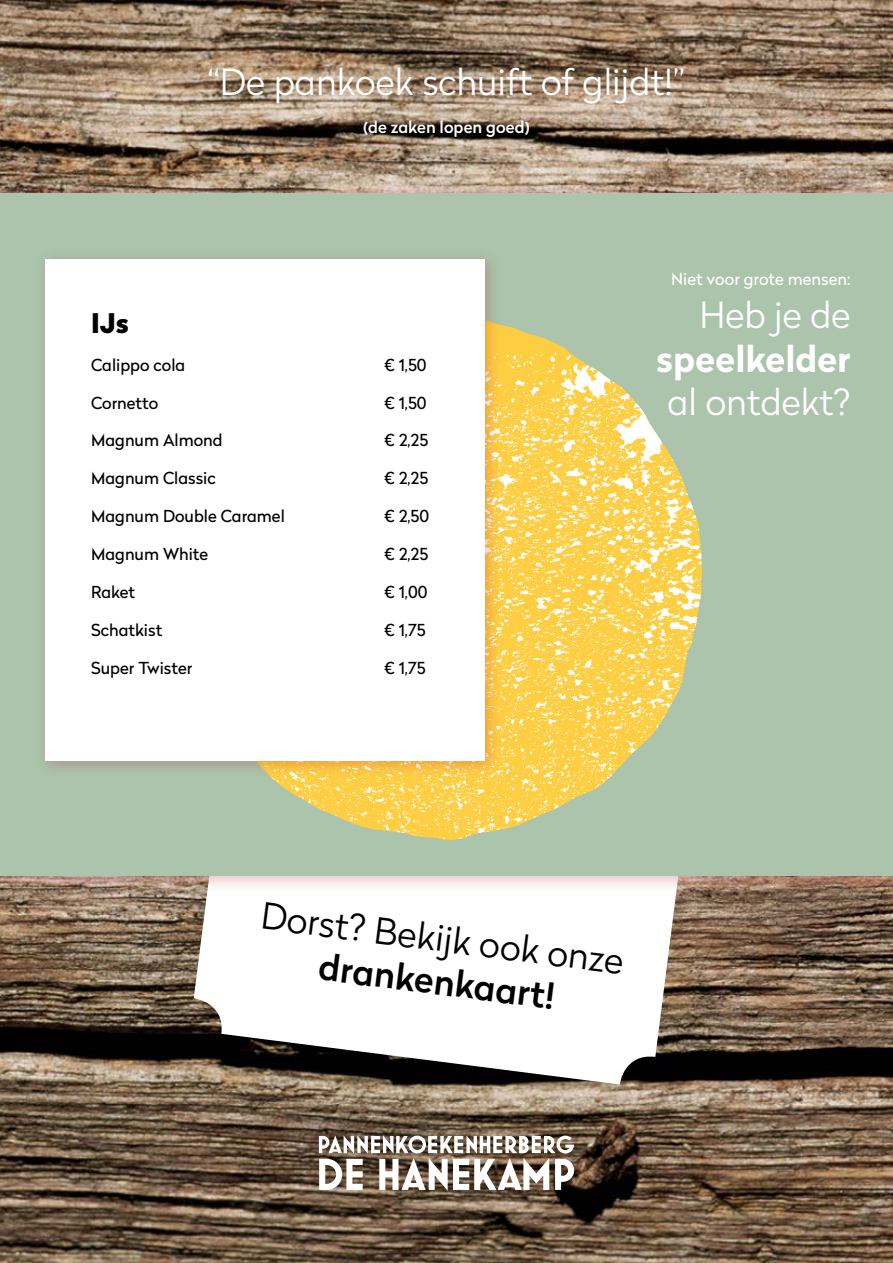
<style>
.page{position:relative;width:893px;height:1263px;background:#fff}
.page>*{position:absolute;margin:0;border:0;box-sizing:border-box;transform-origin:0 0}
.t1{font:300 36px "Radikal";color:#fff}
.t2{font:300 36px "Radikal";color:#000}
.t3{font:500 36px "Radikal";color:#000}
.t4{font:700 36px "Radikal";color:#fff}
.t5{font:900 27px "Radikal";color:#000}
.t6{font:16.5px "Radikal";color:#000}
.t7{font:16.5px "Radikal";color:#fff}
.t8{font:500 16.5px "Radikal";color:#fff}
</style>
<div class="page">
<img style="left:0;top:0;width:893px;height:1263px">
<svg style="left:194px;top:893px;width:512px;height:191px"></svg>
<div style="left:0;top:182px;width:893px;height:711px;background:#b22734;opacity:.3"></div>
<div style="left:0;top:193px;width:893px;height:683px;background:#abc4ab"></div>
<img style="left:272px;top:325px;width:430px;height:515px">
<div style="left:34px;top:248px;width:468px;height:530px;background:#b22734;opacity:.3"></div>
<div style="left:45px;top:259px;width:440px;height:502px;background:#fff"></div>
<svg style="left:319px;top:1135px;width:255px;height:56px"></svg>
<h1 class="t1" style="left:208px;top:57px;width:479px">“De pankoek schuift of glijdt!”</h1>
<p class="t8" style="left:363px;top:115px;width:168px">(de zaken lopen goed)</p>
<h2 class="t5" style="left:91px;top:303px;width:39px">IJs</h2>
<p class="t6" style="left:91px;top:353px;width:96px">Calippo cola</p>
<p class="t6" style="left:384px;top:353px;width:44px">€ 1,50</p>
<p class="t6" style="left:91px;top:391px;width:69px">Cornetto</p>
<p class="t6" style="left:384px;top:391px;width:44px">€ 1,50</p>
<p class="t6" style="left:91px;top:429px;width:133px">Magnum Almond</p>
<p class="t6" style="left:384px;top:429px;width:46px">€ 2,25</p>
<p class="t6" style="left:91px;top:467px;width:126px">Magnum Classic</p>
<p class="t6" style="left:384px;top:467px;width:46px">€ 2,25</p>
<p class="t6" style="left:91px;top:504px;width:195px">Magnum Double Caramel</p>
<p class="t6" style="left:384px;top:504px;width:47px">€ 2,50</p>
<p class="t6" style="left:91px;top:542px;width:119px">Magnum White</p>
<p class="t6" style="left:384px;top:542px;width:46px">€ 2,25</p>
<p class="t6" style="left:91px;top:580px;width:46px">Raket</p>
<p class="t6" style="left:384px;top:580px;width:45px">€ 1,00</p>
<p class="t6" style="left:91px;top:618px;width:73px">Schatkist</p>
<p class="t6" style="left:384px;top:618px;width:43px">€ 1,75</p>
<p class="t6" style="left:91px;top:656px;width:103px">Super Twister</p>
<p class="t6" style="left:384px;top:656px;width:43px">€ 1,75</p>
<p class="t7" style="left:671px;top:267px;width:181px">Niet voor grote mensen:</p>
<h1 class="t1" style="left:699px;top:290px;width:152px">Heb je de</h1>
<h1 class="t4" style="left:656px;top:332px;width:196px">speelkelder</h1>
<h1 class="t1" style="left:667px;top:377px;width:185px">al ontdekt?</h1>
<h1 class="t2" style="left:264px;top:891px;width:366px;rotate:7deg">Dorst? Bekijk ook onze</h1>
<h1 class="t3" style="left:322px;top:941px;width:239px;rotate:7deg">drankenkaart!</h1>
</div>
